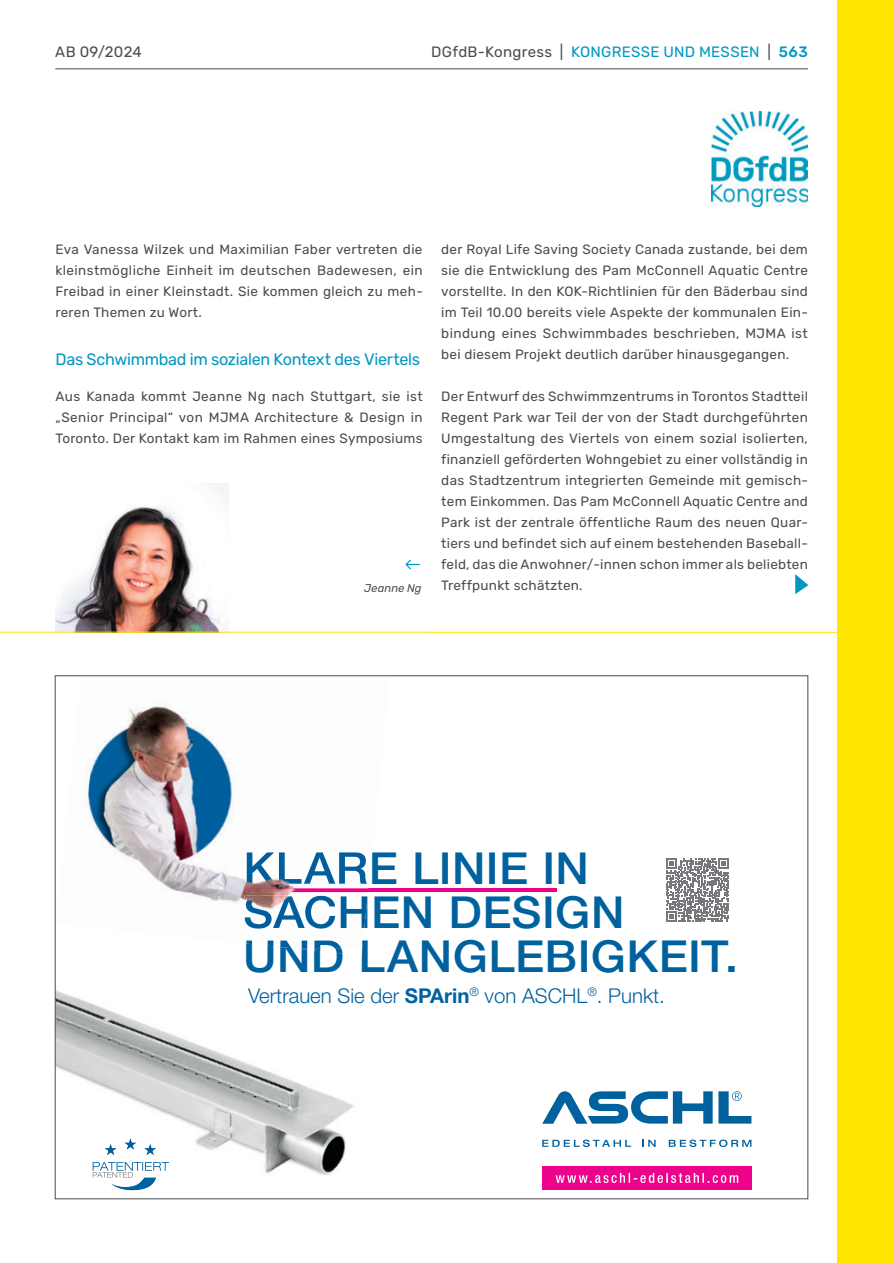
<style>
.page{position:relative;width:893px;height:1263px;background:#fff}
.page>*{position:absolute;margin:0;border:0;box-sizing:border-box;transform-origin:0 0}
.t1{font:500 44.1px/44.1px "Helvetica Neue LT Std";letter-spacing:.01em;color:#00619f;scale:1.05 1}
.t2{font:300 20.4px "Helvetica Neue LT Std";color:#00619f}
.t3{font:16.5px "Rubik";letter-spacing:-.02em;color:#0197c2}
.t4{font:15px "Rubik";letter-spacing:.015em;color:#0197c2}
.t5{font:15px "Rubik";letter-spacing:.015em;color:#4b4c4d}
.t6{font:13.5px/21px "Rubik";letter-spacing:.02em;color:#4b4c4d;text-align:justify}
.t7{font:italic 11.25px "Rubik";letter-spacing:.005em;color:#4b4c4d}
.s1{color:#4b4c4d}
.s2{font-weight:500}
.s3{font-weight:700}
</style>
<div class="page">
<hr style="left:55px;top:68px;width:753px;height:1px;background:#4b4c4d">
<svg style="left:122px;top:1189px;width:21px;height:1px"></svg>
<img style="left:93px;top:1175px;width:40px;height:2px">
<img style="left:111px;top:1178px;width:45px;height:11px">
<img style="left:92px;top:1136px;width:254px;height:39px">
<img style="left:93px;top:1162px;width:76px;height:9px">
<svg style="left:105px;top:1144px;width:12px;height:11px"></svg>
<svg style="left:124px;top:1138px;width:12px;height:12px"></svg>
<svg style="left:144px;top:1144px;width:12px;height:11px"></svg>
<img style="left:93px;top:1172px;width:40px;height:3px">
<svg style="left:542px;top:1139px;width:89px;height:8px"></svg>
<svg style="left:642px;top:1140px;width:14px;height:7px"></svg>
<svg style="left:669px;top:1139px;width:82px;height:8px"></svg>
<div style="left:542px;top:1166px;width:209px;height:24px;background:#ed028c"></div>
<svg style="left:556px;top:1173px;width:182px;height:10px"></svg>
<svg style="left:795px;top:574px;width:13px;height:20px"></svg>
<img style="left:712px;top:112px;width:96px;height:94px">
<svg style="left:405px;top:559px;width:15px;height:10px"></svg>
<div style="left:838px;top:0;width:55px;height:1263px;background:#ffe601"></div>
<img style="left:55px;top:484px;width:174px;height:147px">
<svg style="left:0;top:631px;width:838px;height:505px"></svg>
<p class="t5" style="left:55px;top:43px;width:88px">AB 09/2024</p>
<p class="t4" style="left:431px;top:43px;width:378px"><span class="s1">DGfdB-Kongress |</span> KONGRESSE UND MESSEN <span class="s1">|</span> <span class="s2">563</span></p>
<p class="t6" style="left:56px;top:239px;width:369px">Eva Vanessa Wilzek und Maximilian Faber vertreten die kleinstmögliche Einheit im deutschen Badewesen, ein Freibad in einer Kleinstadt. Sie kommen gleich zu meh&shy;reren Themen zu Wort.</p>
<p class="t3" style="left:56px;top:350px;width:366px">Das Schwimmbad im sozialen Kontext des Viertels</p>
<p class="t6" style="left:56px;top:386px;width:369px">Aus Kanada kommt Jeanne Ng nach Stuttgart, sie ist „Senior Principal“ von MJMA Architecture &amp; Design in Toronto. Der Kontakt kam im Rahmen eines Symposiums</p>
<p class="t6" style="left:441px;top:239px;width:368px">der Royal Life Saving Society Canada zustande, bei dem sie die Entwicklung des Pam McConnell Aquatic Centre vorstellte. In den KOK-Richtlinien für den Bäderbau sind im Teil 10.00 bereits viele Aspekte der kommunalen Ein&shy;bindung eines Schwimmbades beschrieben, MJMA ist bei diesem Projekt deutlich darüber hinausgegangen.</p>
<p class="t6" style="left:441px;top:386px;width:368px">Der Entwurf des Schwimmzentrums in Torontos Stadtteil Regent Park war Teil der von der Stadt durchgeführten Umgestaltung des Viertels von einem sozial isolierten, finanziell geförderten Wohngebiet zu einer vollständig in das Stadtzentrum integrierten Gemeinde mit gemisch&shy;tem Einkommen. Das Pam McConnell Aquatic Centre and Park ist der zentrale öffentliche Raum des neuen Quar&shy;tiers und befindet sich auf einem bestehenden Baseball&shy;feld, das die Anwohner/-innen schon immer als beliebten</p>
<p class="t7" style="left:364px;top:581px;width:59px">Jeanne Ng</p>
<p class="t6" style="left:441px;top:575px;width:143px">Treffpunkt schätzten.</p>
<h1 class="t1" style="left:243px;top:846px;width:473px">KLARE LINIE IN<br>SACHEN DESIGN<br>UND LANGLEBIGKEIT.</h1>
<h2 class="t2" style="left:248px;top:983px;width:418px">Vertrauen Sie der <span class="s3">SPArin</span><sup>®</sup> von ASCHL<sup>®</sup>. Punkt.</h2>
</div>
